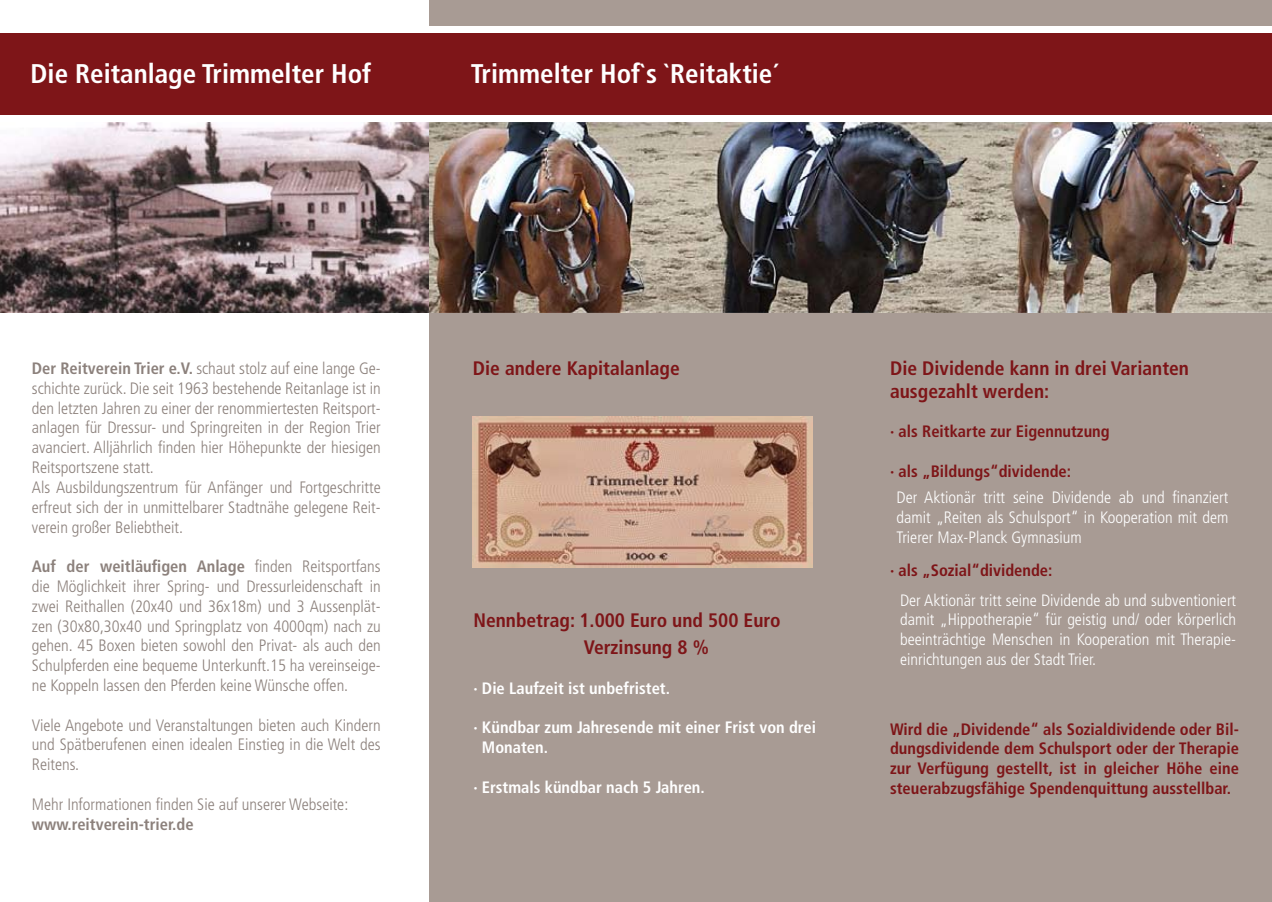
<style>
.page{position:relative;width:1272px;height:902px;background:#fff}
.page>*{position:absolute;margin:0;border:0;box-sizing:border-box;transform-origin:0 0}
.t1{font:700 condensed 27px "Frutiger";color:#fff}
.t2{font:700 condensed 19.5px/27px "Frutiger";color:#7e1518}
.t3{font:300 condensed 16.5px/19.8px "Frutiger";color:#8c817c;text-align:justify}
.t4{font:300 condensed 16.5px/19.8px "Frutiger";color:#fff;text-align:justify}
.t5{font:700 condensed 16.5px/19.8px "Frutiger";color:#7e1518;text-align:justify}
.t6{font:700 condensed 16.5px/19.8px "Frutiger";color:#fff}
.t7{font:700 condensed 16.5px "Frutiger";color:#8c817c}
.s1{font-weight:700}
</style>
<div class="page">
<div style="left:429px;top:0;width:842px;height:901px;background:#a89b94"></div>
<img style="left:0;top:121px;width:1271px;height:191px">
<div style="left:0;top:32px;width:1271px;height:83px;background:#7e1518"></div>
<div style="left:0;top:26px;width:1271px;height:7px;background:#fff"></div>
<div style="left:0;top:115px;width:1271px;height:6px;background:#fff"></div>
<img style="left:472px;top:416px;width:340px;height:151px">
<h1 class="t1" style="left:31px;top:58px;width:342px">Die Reitanlage Trimmelter Hof</h1>
<h1 class="t1" style="left:471px;top:58px;width:309px">Trimmelter Hof`s `Reitaktie´</h1>
<p class="t3" style="left:32px;top:358px;width:350px;text-align:left"><span class="s1">Der Reitverein Trier e.V.</span> schaut stolz auf eine lange Ge&shy;schichte zurück. Die seit 1963 bestehende Reitanlage ist in den letzten Jahren zu einer der renommiertesten Reitsport&shy;anlagen für Dressur- und Springreiten in der Region Trier avanciert. Alljährlich finden hier Höhepunkte der hiesigen Reitsportszene statt.<br>Als Ausbildungszentrum für Anfänger und Fortgeschritte erfreut sich der in unmittelbarer Stadtnähe gelegene Reit&shy;verein großer Beliebtheit.</p>
<p class="t3" style="left:32px;top:556px;width:350px"><span class="s1">Auf der weitläufigen Anlage</span> finden Reitsportfans die Möglichkeit ihrer Spring- und Dressurleidenschaft in zwei Reithallen (20x40 und 36x18m) und 3 Aussenplät&shy;zen (30x80,30x40 und Springplatz von 4000qm) nach zu gehen. 45 Boxen bieten sowohl den Privat- als auch den Schulpferden eine bequeme Unterkunft.15 ha vereinseige&shy;ne Koppeln lassen den Pferden keine Wünsche offen.</p>
<p class="t3" style="left:32px;top:715px;width:350px">Viele Angebote und Veranstaltungen bieten auch Kindern und Spätberufenen einen idealen Einstieg in die Welt des Reitens.</p>
<p class="t3" style="left:32px;top:794px;width:318px">Mehr Informationen finden Sie auf unserer Webseite:</p>
<p class="t7" style="left:32px;top:814px;width:163px">www.reitverein-trier.de</p>
<p class="t2" style="left:473px;top:355px;width:208px">Die andere Kapitalanlage</p>
<p class="t2" style="left:584px;top:606px;width:198px;text-indent:-110px">Nennbetrag: 1.000 Euro und 500 Euro<br>Verzinsung 8 %</p>
<p class="t6" style="left:473px;top:678px;width:198px">· Die Laufzeit ist unbefristet.</p>
<p class="t6" style="left:482px;top:717px;width:336px;text-indent:-9px">· Kündbar zum Jahresende mit einer Frist von drei<br>Monaten.</p>
<p class="t6" style="left:473px;top:777px;width:233px">· Erstmals kündbar nach 5 Jahren.</p>
<p class="t2" style="left:890px;top:357px;width:300px;line-height:22.5px">Die Dividende kann in drei Varianten ausgezahlt werden:</p>
<p class="t5" style="left:890px;top:422px;width:221px">· als Reitkarte zur Eigennutzung</p>
<p class="t5" style="left:890px;top:461px;width:183px">· als „Bildungs“dividende:</p>
<p class="t4" style="left:896px;top:488px;width:333px">Der Aktionär tritt seine Dividende ab und finanziert damit „Reiten als Schulsport“ in Kooperation mit dem Trierer Max-Planck Gymnasium</p>
<p class="t5" style="left:890px;top:560px;width:164px">· als „Sozial“dividende:</p>
<p class="t4" style="left:900px;top:590px;width:337px">Der Aktionär tritt seine Dividende ab und subventioniert damit „Hippotherapie“ für geistig und/ oder körperlich beeinträchtige Menschen in Kooperation mit Therapie&shy;einrichtungen aus der Stadt Trier.</p>
<p class="t5" style="left:890px;top:719px;width:350px">Wird die „Dividende“ als Sozialdividende oder Bil&shy;dungsdividende dem Schulsport oder der Therapie zur Verfügung gestellt, ist in gleicher Höhe eine steuerabzugsfähige Spendenquittung ausstellbar.</p>
</div>
